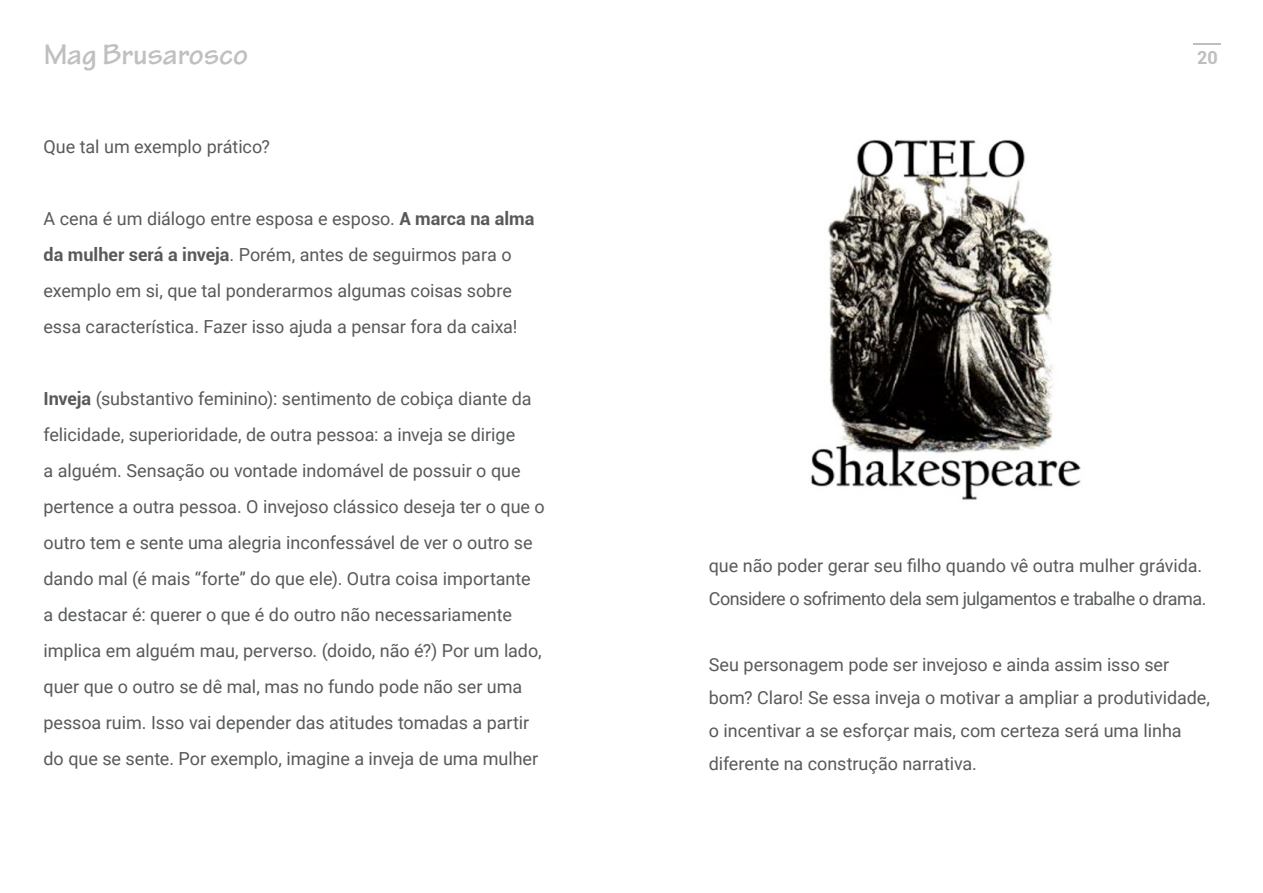
<style>
.page{position:relative;width:1263px;height:893px;background:#fff}
.page>*{position:absolute;margin:0;border:0;box-sizing:border-box;transform-origin:0 0}
.t1{font:700 30.6px "Tekton Pro";color:#bfbebe}
.t2{font:18px/36px "Roboto";letter-spacing:-.005em;color:#585a5a}
.t3{font:700 18px "Roboto";color:#c0bdbe}
.s1{font-weight:700}
</style>
<div class="page">
<svg style="left:1194px;top:43px;width:27px;height:1px"></svg>
<img style="left:810px;top:140px;width:271px;height:360px">
<h1 class="t1" style="left:43px;top:36px;width:207px">Mag Brusarosco</h1>
<p class="t3" style="left:1197px;top:45px;width:22px">20</p>
<p class="t2" style="left:44px;top:128px;width:228px">Que tal um exemplo prático?</p>
<p class="t2" style="left:44px;top:200px;width:492px">A cena é um diálogo entre esposa e esposo. <span class="s1">A marca na alma da mulher será a inveja</span>. Porém, antes de seguirmos para o exemplo em si, que tal ponderarmos algumas coisas sobre essa característica. Fazer isso ajuda a pensar fora da caixa!</p>
<p class="t2" style="left:44px;top:380px;width:503px"><span class="s1">Inveja</span> (substantivo feminino): sentimento de cobiça diante da felicidade, superioridade, de outra pessoa: a inveja se dirige<br>a alguém. Sensação ou vontade indomável de possuir o que pertence a outra pessoa. O invejoso clássico deseja ter o que o outro tem e sente uma alegria inconfessável de ver o outro se dando mal (é mais “forte” do que ele). Outra coisa importante a destacar é: querer o que é do outro não necessariamente implica em alguém mau, perverso. (doido, não é?) Por um lado, quer que o outro se dê mal, mas no fundo pode não ser uma pessoa ruim. Isso vai depender das atitudes tomadas a partir do que se sente. Por exemplo, imagine a inveja de uma mulher</p>
<p class="t2" style="left:709px;top:548px;width:499px;line-height:33px">que não poder gerar seu filho quando vê outra mulher grávida.<br>Considere o sofrimento dela sem julgamentos e trabalhe o drama.</p>
<p class="t2" style="left:709px;top:647px;width:503px;line-height:33px">Seu personagem pode ser invejoso e ainda assim isso ser bom? Claro! Se essa inveja o motivar a ampliar a produtividade, o incentivar a se esforçar mais, com certeza será uma linha diferente na construção narrativa.</p>
</div>
